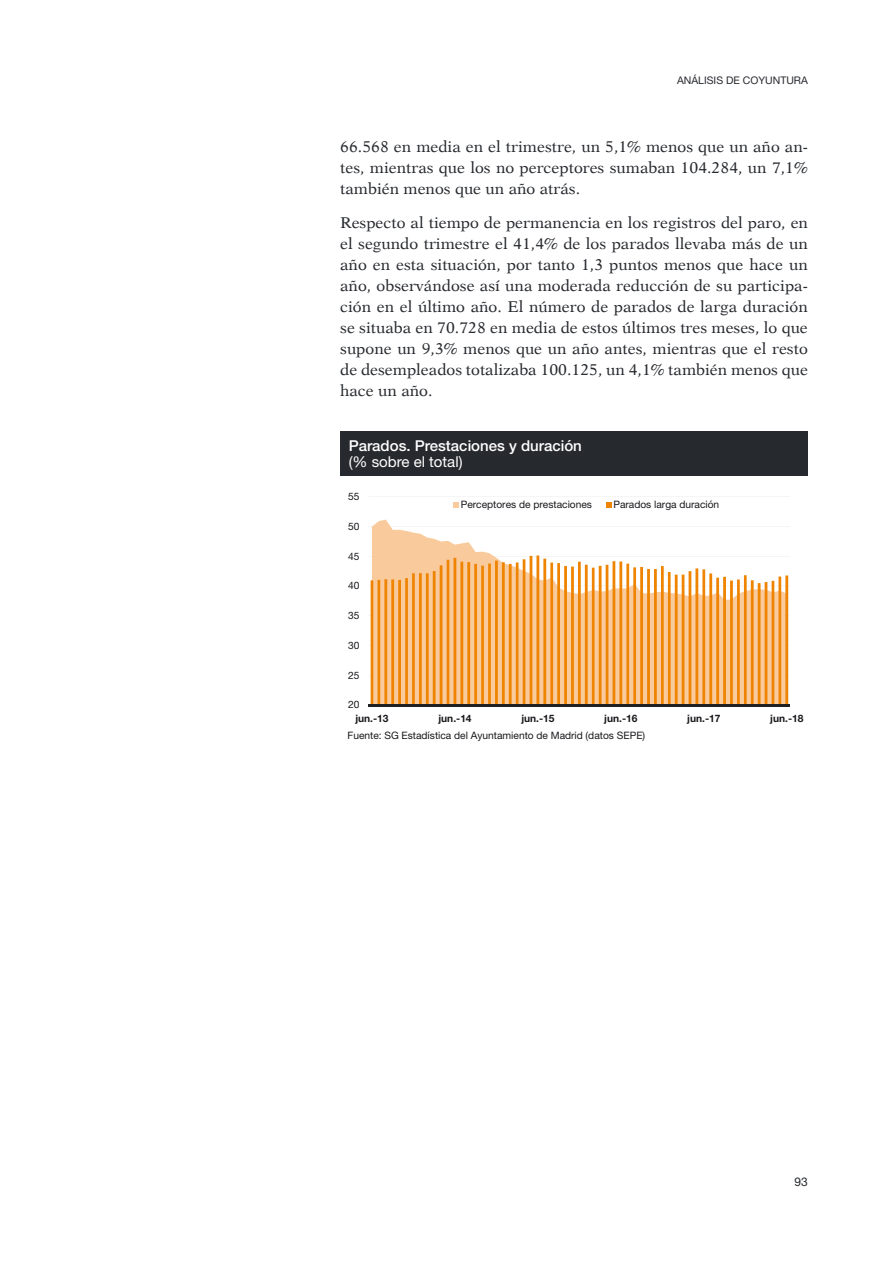
<style>
.page{position:relative;width:893px;height:1263px;background:#fff}
.page>*{position:absolute;margin:0;border:0;box-sizing:border-box;transform-origin:0 0}
.t1{font:15.6px/21px "Dutch 823 BT Roman B";color:#26292e;text-align:justify}
.t2{font:500 15px "Helvetica Neue LT Std";color:#fff}
.t3{font:15px "Helvetica Neue LT Std";color:#fff}
.t4{font:12px "Helvetica Neue LT Std";color:#26292e}
.t5{font:10.5px "Helvetica Neue LT Std";color:#26292e}
.t6{font:10.2px "Helvetica Neue LT Std";color:#1a171c}
.t7{font:700 10.2px "Helvetica Neue LT Std";letter-spacing:-.005em;color:#1a171c}
</style>
<div class="page">
<hr style="left:368px;top:675px;width:422px;height:1px;background:#e4e4e4">
<hr style="left:368px;top:645px;width:422px;height:1px;background:#e4e4e4">
<hr style="left:368px;top:616px;width:422px;height:1px;background:#e4e4e4">
<hr style="left:368px;top:586px;width:422px;height:1px;background:#e4e4e4">
<hr style="left:368px;top:556px;width:422px;height:1px;background:#e4e4e4">
<hr style="left:368px;top:526px;width:422px;height:1px;background:#e4e4e4">
<hr style="left:368px;top:497px;width:422px;height:1px;background:#e4e4e4">
<svg style="left:372px;top:520px;width:415px;height:183px;fill:#f9ca9b"></svg>
<hr style="left:371px;top:580px;width:2px;height:125px;background:#ef8402">
<hr style="left:377px;top:580px;width:3px;height:125px;background:#ef8402">
<hr style="left:384px;top:579px;width:3px;height:126px;background:#ef8402">
<hr style="left:391px;top:579px;width:3px;height:126px;background:#ef8402">
<hr style="left:398px;top:580px;width:3px;height:125px;background:#ef8402">
<hr style="left:405px;top:578px;width:3px;height:127px;background:#ef8402">
<hr style="left:412px;top:573px;width:3px;height:132px;background:#ef8402">
<hr style="left:419px;top:573px;width:3px;height:132px;background:#ef8402">
<hr style="left:426px;top:573px;width:3px;height:132px;background:#ef8402">
<hr style="left:433px;top:571px;width:3px;height:134px;background:#ef8402">
<hr style="left:440px;top:565px;width:2px;height:140px;background:#ef8402">
<hr style="left:447px;top:560px;width:2px;height:145px;background:#ef8402">
<hr style="left:454px;top:558px;width:2px;height:147px;background:#ef8402">
<hr style="left:460px;top:562px;width:3px;height:143px;background:#ef8402">
<hr style="left:467px;top:562px;width:3px;height:143px;background:#ef8402">
<hr style="left:474px;top:564px;width:3px;height:141px;background:#ef8402">
<hr style="left:481px;top:566px;width:3px;height:139px;background:#ef8402">
<hr style="left:488px;top:563px;width:3px;height:142px;background:#ef8402">
<hr style="left:495px;top:561px;width:3px;height:144px;background:#ef8402">
<hr style="left:502px;top:562px;width:3px;height:143px;background:#ef8402">
<hr style="left:509px;top:564px;width:3px;height:141px;background:#ef8402">
<hr style="left:516px;top:562px;width:2px;height:143px;background:#ef8402">
<hr style="left:523px;top:559px;width:2px;height:146px;background:#ef8402">
<hr style="left:530px;top:556px;width:2px;height:149px;background:#ef8402">
<hr style="left:536px;top:555px;width:3px;height:150px;background:#ef8402">
<hr style="left:543px;top:559px;width:3px;height:146px;background:#ef8402">
<hr style="left:550px;top:563px;width:3px;height:142px;background:#ef8402">
<hr style="left:557px;top:563px;width:3px;height:142px;background:#ef8402">
<hr style="left:564px;top:566px;width:3px;height:139px;background:#ef8402">
<hr style="left:571px;top:567px;width:3px;height:138px;background:#ef8402">
<hr style="left:578px;top:562px;width:3px;height:143px;background:#ef8402">
<hr style="left:585px;top:565px;width:3px;height:140px;background:#ef8402">
<hr style="left:592px;top:568px;width:3px;height:137px;background:#ef8402">
<hr style="left:599px;top:566px;width:2px;height:139px;background:#ef8402">
<hr style="left:606px;top:565px;width:2px;height:140px;background:#ef8402">
<hr style="left:612px;top:561px;width:3px;height:144px;background:#ef8402">
<hr style="left:619px;top:561px;width:3px;height:144px;background:#ef8402">
<hr style="left:626px;top:564px;width:3px;height:141px;background:#ef8402">
<hr style="left:633px;top:567px;width:3px;height:138px;background:#ef8402">
<hr style="left:640px;top:567px;width:3px;height:138px;background:#ef8402">
<hr style="left:647px;top:569px;width:3px;height:136px;background:#ef8402">
<hr style="left:654px;top:569px;width:3px;height:136px;background:#ef8402">
<hr style="left:661px;top:566px;width:3px;height:139px;background:#ef8402">
<hr style="left:668px;top:572px;width:3px;height:133px;background:#ef8402">
<hr style="left:675px;top:575px;width:3px;height:130px;background:#ef8402">
<hr style="left:682px;top:575px;width:2px;height:130px;background:#ef8402">
<hr style="left:689px;top:571px;width:2px;height:134px;background:#ef8402">
<hr style="left:695px;top:568px;width:3px;height:137px;background:#ef8402">
<hr style="left:702px;top:569px;width:3px;height:136px;background:#ef8402">
<hr style="left:709px;top:573px;width:3px;height:132px;background:#ef8402">
<hr style="left:716px;top:578px;width:3px;height:127px;background:#ef8402">
<hr style="left:723px;top:577px;width:3px;height:128px;background:#ef8402">
<hr style="left:730px;top:580px;width:3px;height:125px;background:#ef8402">
<hr style="left:737px;top:579px;width:3px;height:126px;background:#ef8402">
<hr style="left:744px;top:575px;width:3px;height:130px;background:#ef8402">
<hr style="left:751px;top:580px;width:3px;height:125px;background:#ef8402">
<hr style="left:758px;top:583px;width:2px;height:122px;background:#ef8402">
<hr style="left:765px;top:582px;width:2px;height:123px;background:#ef8402">
<hr style="left:772px;top:581px;width:2px;height:124px;background:#ef8402">
<hr style="left:778px;top:576px;width:3px;height:129px;background:#ef8402">
<hr style="left:785px;top:575px;width:3px;height:130px;background:#ef8402">
<hr style="left:368px;top:703px;width:422px;height:3px;background:#1f2123">
<svg style="left:453px;top:502px;width:6px;height:6px"></svg>
<svg style="left:606px;top:502px;width:5px;height:6px"></svg>
<div style="left:340px;top:432px;width:468px;height:44px;background:#26292e"></div>
<p class="t5" style="left:677px;top:77px;width:132px">ANÁLISIS DE COYUNTURA</p>
<p class="t1" style="left:340px;top:136px;width:469px">66.568 en media en el trimestre, un 5,1% menos que un año an&shy;tes, mientras que los no perceptores sumaban 104.284, un 7,1% también menos que un año atrás.</p>
<p class="t1" style="left:340px;top:212px;width:469px">Respecto al tiempo de permanencia en los registros del paro, en el segundo trimestre el 41,4% de los parados llevaba más de un año en esta situación, por tanto 1,3 puntos menos que hace un año, observándose así una moderada reducción de su participa&shy;ción en el último año. El número de parados de larga duración se situaba en 70.728 en media de estos últimos tres meses, lo que supone un 9,3% menos que un año antes, mientras que el resto de desempleados totalizaba 100.125, un 4,1% también menos que hace un año.</p>
<p class="t2" style="left:349px;top:440px;width:235px">Parados. Prestaciones y duración</p>
<p class="t3" style="left:349px;top:457px;width:115px">(% sobre el total)</p>
<p class="t6" style="left:348px;top:493px;width:13px">55</p>
<p class="t6" style="left:348px;top:522px;width:13px">50</p>
<p class="t6" style="left:348px;top:552px;width:13px">45</p>
<p class="t6" style="left:348px;top:582px;width:13px">40</p>
<p class="t6" style="left:348px;top:612px;width:13px">35</p>
<p class="t6" style="left:348px;top:641px;width:13px">30</p>
<p class="t6" style="left:348px;top:671px;width:13px">25</p>
<p class="t6" style="left:348px;top:701px;width:13px">20</p>
<p class="t6" style="left:461px;top:501px;width:133px">Perceptores de prestaciones</p>
<p class="t6" style="left:613px;top:501px;width:107px">Parados larga duración</p>
<p class="t7" style="left:355px;top:714px;width:35px">jun.-13</p>
<p class="t7" style="left:438px;top:714px;width:35px">jun.-14</p>
<p class="t7" style="left:521px;top:714px;width:35px">jun.-15</p>
<p class="t7" style="left:604px;top:714px;width:35px">jun.-16</p>
<p class="t7" style="left:687px;top:714px;width:35px">jun.-17</p>
<p class="t7" style="left:770px;top:714px;width:35px">jun.-18</p>
<p class="t6" style="left:348px;top:732px;width:299px">Fuente: SG Estadística del Ayuntamiento de Madrid (datos SEPE)</p>
<p class="t4" style="left:795px;top:1178px;width:15px">93</p>
</div>
